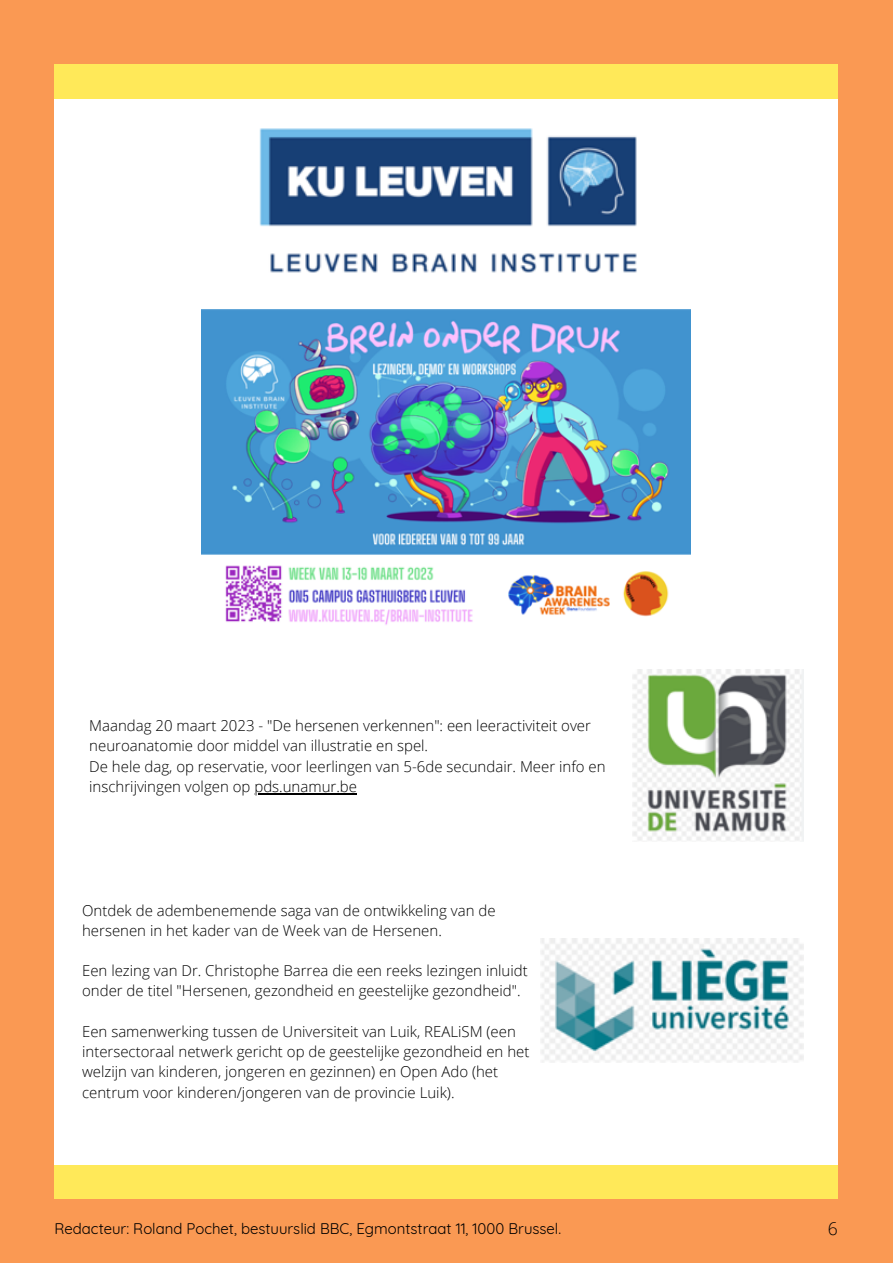
<style>
.page{position:relative;width:893px;height:1264px;background:#fff}
.page>*{position:absolute;margin:0;border:0;box-sizing:border-box;transform-origin:0 0}
.t1{font:300 17.55px "Open Sans";color:#000}
.t2{font:300 15px/20.2px "Open Sans";color:#000}
.t3{font:15px "Quicksand";color:#000}
</style>
<div class="page">
<div style="left:0;top:0;width:892px;height:1262px;background:#fa9953"></div>
<svg style="left:504px;top:1198px;width:26px;height:1px"></svg>
<svg style="left:837px;top:1078px;width:1px;height:38px"></svg>
<svg style="left:799px;top:1198px;width:20px;height:1px"></svg>
<svg style="left:374px;top:1198px;width:32px;height:1px"></svg>
<svg style="left:837px;top:124px;width:1px;height:27px"></svg>
<svg style="left:837px;top:964px;width:1px;height:39px"></svg>
<svg style="left:837px;top:593px;width:1px;height:30px"></svg>
<svg style="left:837px;top:759px;width:1px;height:21px"></svg>
<svg style="left:837px;top:330px;width:1px;height:21px"></svg>
<svg style="left:278px;top:1198px;width:38px;height:1px"></svg>
<svg style="left:837px;top:1015px;width:1px;height:35px"></svg>
<svg style="left:837px;top:880px;width:1px;height:32px"></svg>
<svg style="left:67px;top:1198px;width:30px;height:1px"></svg>
<svg style="left:54px;top:235px;width:1px;height:24px"></svg>
<svg style="left:837px;top:403px;width:1px;height:28px"></svg>
<svg style="left:837px;top:225px;width:1px;height:33px"></svg>
<svg style="left:54px;top:1045px;width:1px;height:25px"></svg>
<svg style="left:437px;top:1198px;width:34px;height:1px"></svg>
<div style="left:55px;top:77px;width:782px;height:1108px;background:#fff"></div>
<div style="left:55px;top:1165px;width:782px;height:33px;background:#ffe959"></div>
<div style="left:55px;top:64px;width:782px;height:34px;background:#ffe959"></div>
<img style="left:259px;top:128px;width:378px;height:145px">
<img style="left:202px;top:310px;width:488px;height:315px">
<img style="left:632px;top:669px;width:171px;height:172px">
<hr style="left:254px;top:793px;width:103px;height:1px;background:#000">
<img style="left:541px;top:939px;width:262px;height:123px">
<p class="t2" style="left:89px;top:715px;width:518px">Maandag 20 maart 2023 - "De hersenen verkennen": een leeractiviteit over neuroanatomie door middel van illustratie en spel.<br>De hele dag, op reservatie, voor leerlingen van 5-6de secundair. Meer info en inschrijvingen volgen op pds.unamur.be</p>
<p class="t2" style="left:82px;top:899px;width:415px">Ontdek de adembenemende saga van de ontwikkeling van de hersenen in het kader van de Week van de Hersenen.</p>
<p class="t2" style="left:82px;top:960px;width:447px">Een lezing van Dr. Christophe Barrea die een reeks lezingen inluidt onder de titel "Hersenen, gezondheid en geestelijke gezondheid".</p>
<p class="t2" style="left:82px;top:1021px;width:449px">Een samenwerking tussen de Universiteit van Luik, REALiSM (een intersectoraal netwerk gericht op de geestelijke gezondheid en het welzijn van kinderen, jongeren en gezinnen) en Open Ado (het centrum voor kinderen/jongeren van de provincie Luik).</p>
<p class="t3" style="left:55px;top:1219px;width:508px">Redacteur: Roland Pochet, bestuurslid BBC, Egmontstraat 11, 1000 Brussel.</p>
<p class="t1" style="left:827px;top:1215px;width:12px">6</p>
</div>
